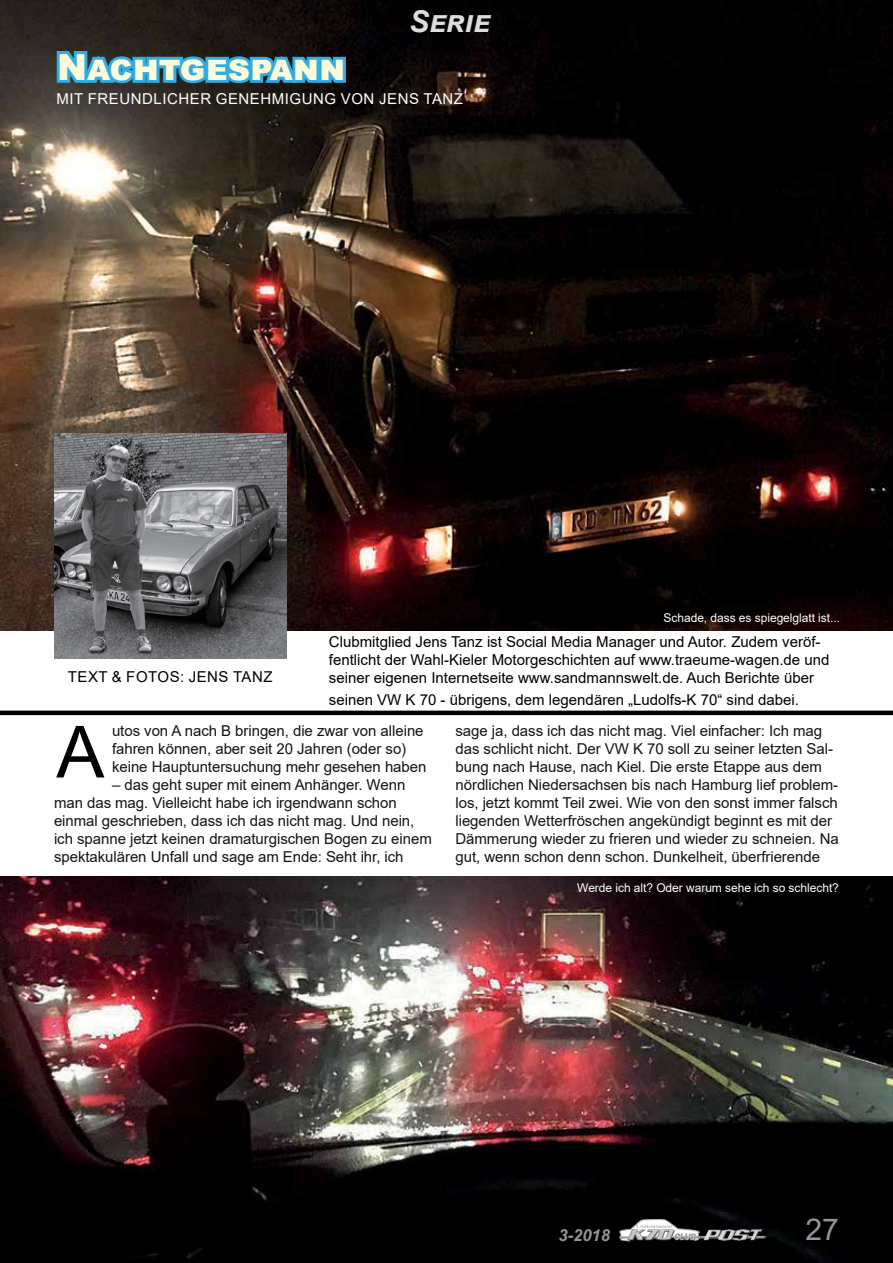
<style>
.page{position:relative;width:893px;height:1263px;background:#fff}
.page>*{position:absolute;margin:0;border:0;box-sizing:border-box;transform-origin:0 0}
.t1{font:72px "Arial";color:#000}
.t2{font:900 36px "Arial";color:#fdfad9}
.t3{font:italic 700 30px "Arial";color:#dcddde}
.t4{font:30px "Arial";color:#939598}
.t5{font:italic 700 16.5px "Arial";color:#939598}
.t6{font:15px/18px "Arial";letter-spacing:-.005em;color:#141414}
.t7{font:15px/18px "Arial";color:#000}
.t8{font:15px "Arial";letter-spacing:.035em;color:#fff}
.t9{font:12px "Arial";letter-spacing:-.005em;color:#fff}
</style>
<div class="page">
<hr style="left:0;top:711px;width:893px;height:4px;background:#000">
<img style="left:0;top:0;width:893px;height:631px">
<svg style="left:54px;top:45px;width:295px;height:43px;background:#2a6d88"></svg>
<img style="left:54px;top:433px;width:232px;height:225px">
<img style="left:0;top:877px;width:893px;height:386px">
<img style="left:619px;top:1220px;width:147px;height:22px">
<h2 class="t2" style="left:57px;top:41px;width:290px">Nachtgespann</h2>
<h3 class="t3" style="left:409px;top:2px;width:83px">Serie</h3>
<p class="t8" style="left:57px;top:88px;width:43px">Mit freundlicher</p>
<p class="t8" style="left:216px;top:88px;width:24px">Genehmigung</p>
<p class="t8" style="left:341px;top:88px;width:12px">von</p>
<p class="t8" style="left:379px;top:88px;width:20px">Jens</p>
<p class="t8" style="left:423px;top:88px;width:20px">Tanz</p>
<p class="t9" style="left:664px;top:610px;width:178px">Schade, dass es spiegelglatt ist...</p>
<p class="t7" style="left:68px;top:667px;width:80px">Text &amp; Fotos</p>
<p class="t7" style="left:180px;top:667px;width:28px">: Jens</p>
<p class="t7" style="left:233px;top:667px;width:20px">Tanz</p>
<p class="t7" style="left:329px;top:633px;width:502px">Clubmitglied Jens Tanz ist Social Media Manager und Autor. Zudem veröf&shy;fentlicht der Wahl-Kieler Motorgeschichten auf www.traeume-wagen.de und seiner eigenen Internetseite www.sandmannswelt.de. Auch Berichte über</p>
<p class="t7" style="left:329px;top:690px;width:472px">seinen VW K 70 - übrigens, dem legendären „Ludolfs-K 70“ sind dabei.</p>
<p class="t6" style="left:112px;top:722px;width:316px">utos von A nach B bringen, die zwar von alleine fahren können, aber seit 20 Jahren (oder so) keine Hauptuntersuchung mehr gesehen haben</p>
<p class="t6" style="left:54px;top:776px;width:379px;text-indent:58px">– das geht super mit einem Anhänger. Wenn man das mag. Vielleicht habe ich irgendwann schon einmal geschrieben, dass ich das nicht mag. Und nein, ich spanne jetzt keinen dramaturgischen Bogen zu einem spektakulären Unfall und sage am Ende: Seht ihr, ich</p>
<h1 class="t1" style="left:56px;top:702px;width:50px">A</h1>
<p class="t6" style="left:455px;top:722px;width:385px">sage ja, dass ich das nicht mag. Viel einfacher: Ich mag das schlicht nicht. Der VW K 70 soll zu seiner letzten Sal&shy;bung nach Hause, nach Kiel. Die erste Etappe aus dem nördlichen Niedersachsen bis nach Hamburg lief problem&shy;los, jetzt kommt Teil zwei. Wie von den sonst immer falsch liegenden Wetterfröschen angekündigt beginnt es mit der Dämmerung wieder zu frieren und wieder zu schneien. Na gut, wenn schon denn schon. Dunkelheit, überfrierende</p>
<p class="t9" style="left:577px;top:880px;width:263px">Werde ich alt? Oder warum sehe ich so schlecht?</p>
<p class="t5" style="left:559px;top:1224px;width:53px">3-2018</p>
<h3 class="t4" style="left:806px;top:1209px;width:35px">27</h3>
</div>
